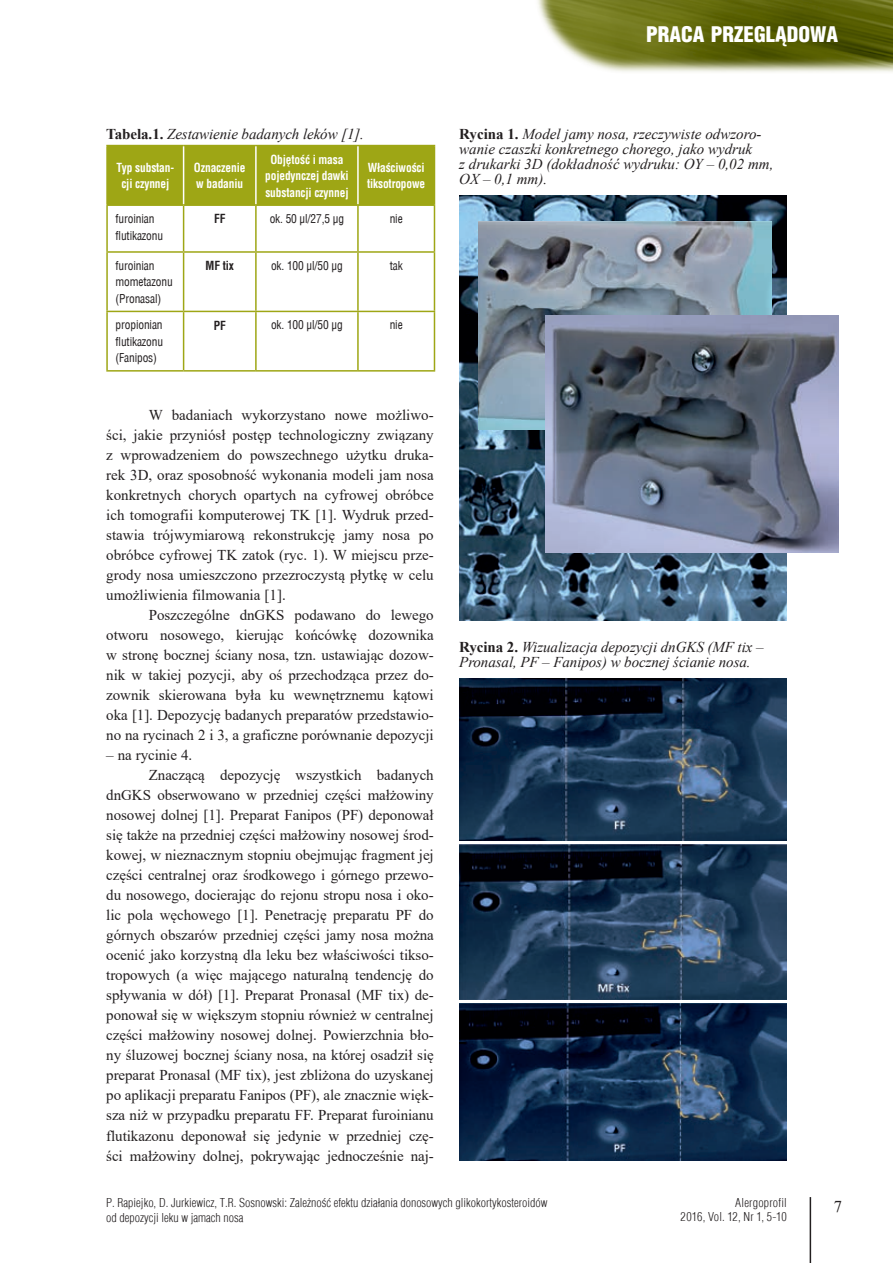
<style>
.page{position:relative;width:893px;height:1263px;background:#fff}
.page>*{position:absolute;margin:0;border:0;box-sizing:border-box;transform-origin:0 0}
.t1{font:900 21px "Switzerland Cond";color:#fff}
.t2{font:16.5px "Times New Roman";color:#231f20}
.t3{font:15px/20px "Times New Roman";letter-spacing:-.005em;color:#231f20;text-align:justify}
.t4{font:italic 15px/15px "Times New Roman";color:#231f20}
.t5{font:300 12px/14.4px "Switzerland Cond";color:#231f20;text-align:right}
.t6{font:12px/16.5px "Switzerland Condensed";letter-spacing:-.01em;color:#231f20;scale:.95 1}
.t7{font:700 12px/16.5px "Switzerland Condensed";letter-spacing:-.01em;color:#fff;text-align:center;scale:.95 1}
.t8{font:700 12px "Switzerland Condensed";letter-spacing:-.01em;color:#231f20;scale:.95 1}
.s1{font-weight:700;font-style:normal}
</style>
<div class="page">
<img style="left:537px;top:0;width:356px;height:72px">
<hr style="left:810px;top:1197px;width:1px;height:66px;background:#231f20">
<div style="left:108px;top:146px;width:326px;height:58px;background:#9ea615"></div>
<hr style="left:183px;top:206px;width:1px;height:45px;background:#9ea615">
<hr style="left:255px;top:206px;width:2px;height:45px;background:#9ea615">
<hr style="left:357px;top:206px;width:2px;height:45px;background:#9ea615">
<hr style="left:106px;top:253px;width:2px;height:58px;background:#9ea615">
<hr style="left:183px;top:253px;width:1px;height:58px;background:#9ea615">
<hr style="left:255px;top:253px;width:2px;height:58px;background:#9ea615">
<hr style="left:357px;top:253px;width:2px;height:58px;background:#9ea615">
<hr style="left:434px;top:253px;width:1px;height:58px;background:#9ea615">
<hr style="left:106px;top:311px;width:78px;height:1px;background:#9ea615">
<hr style="left:106px;top:312px;width:2px;height:58px;background:#9ea615">
<hr style="left:184px;top:311px;width:72px;height:1px;background:#9ea615">
<hr style="left:183px;top:312px;width:1px;height:58px;background:#9ea615">
<hr style="left:256px;top:311px;width:102px;height:1px;background:#9ea615">
<hr style="left:255px;top:312px;width:2px;height:58px;background:#9ea615">
<hr style="left:358px;top:311px;width:77px;height:1px;background:#9ea615">
<hr style="left:357px;top:312px;width:2px;height:58px;background:#9ea615">
<hr style="left:434px;top:312px;width:1px;height:58px;background:#9ea615">
<hr style="left:106px;top:370px;width:78px;height:2px;background:#9ea615">
<hr style="left:184px;top:370px;width:72px;height:2px;background:#9ea615">
<hr style="left:256px;top:370px;width:102px;height:2px;background:#9ea615">
<hr style="left:358px;top:370px;width:77px;height:2px;background:#9ea615">
<hr style="left:106px;top:145px;width:78px;height:1px;background:#9ea615">
<hr style="left:106px;top:146px;width:2px;height:58px;background:#9ea615">
<hr style="left:358px;top:145px;width:77px;height:1px;background:#9ea615">
<hr style="left:434px;top:146px;width:1px;height:58px;background:#9ea615">
<hr style="left:184px;top:145px;width:72px;height:1px;background:#9ea615">
<hr style="left:183px;top:146px;width:1px;height:58px;background:#fff">
<hr style="left:256px;top:145px;width:102px;height:1px;background:#9ea615">
<hr style="left:255px;top:146px;width:2px;height:58px;background:#fff">
<hr style="left:357px;top:146px;width:2px;height:58px;background:#fff">
<hr style="left:106px;top:204px;width:78px;height:2px;background:#9ea615">
<hr style="left:106px;top:206px;width:2px;height:45px;background:#9ea615">
<hr style="left:184px;top:204px;width:72px;height:2px;background:#9ea615">
<hr style="left:256px;top:204px;width:102px;height:2px;background:#9ea615">
<hr style="left:358px;top:204px;width:77px;height:2px;background:#9ea615">
<hr style="left:434px;top:206px;width:1px;height:45px;background:#9ea615">
<hr style="left:106px;top:251px;width:78px;height:2px;background:#9ea615">
<hr style="left:184px;top:251px;width:72px;height:2px;background:#9ea615">
<hr style="left:256px;top:251px;width:102px;height:2px;background:#9ea615">
<hr style="left:358px;top:251px;width:77px;height:2px;background:#9ea615">
<img style="left:459px;top:195px;width:328px;height:425px">
<img style="left:479px;top:222px;width:293px;height:208px">
<img style="left:545px;top:315px;width:293px;height:237px">
<img style="left:459px;top:679px;width:328px;height:161px">
<img style="left:459px;top:844px;width:328px;height:156px">
<img style="left:459px;top:1004px;width:328px;height:157px">
<h1 class="t1" style="left:646px;top:20px;width:194px">PRACA PRZEGLĄDOWA</h1>
<p class="t4" style="left:106px;top:126px;width:259px"><span class="s1">Tabela.1.</span> Zestawienie badanych leków [1].</p>
<p class="t7" style="left:116px;top:159px;width:62px">Typ substan&shy;cji czynnej</p>
<p class="t7" style="left:194px;top:159px;width:56px;text-align:left">Oznaczenie w badaniu</p>
<p class="t7" style="left:265px;top:151px;width:89px">Objętość i masa pojedynczej dawki substancji czynnej</p>
<p class="t7" style="left:367px;top:159px;width:63px;text-align:left">Właściwości tiksotropowe</p>
<p class="t6" style="left:116px;top:210px;width:52px">furoinian flutikazonu</p>
<p class="t8" style="left:214px;top:212px;width:13px">FF</p>
<p class="t6" style="left:270px;top:210px;width:80px">ok. 50 µl/27,5 µg</p>
<p class="t6" style="left:390px;top:210px;width:15px">nie</p>
<p class="t6" style="left:116px;top:257px;width:62px">furoinian mometazonu (Pronasal)</p>
<p class="t8" style="left:206px;top:259px;width:31px">MF tix</p>
<p class="t6" style="left:271px;top:257px;width:77px">ok. 100 µl/50 µg</p>
<p class="t6" style="left:390px;top:257px;width:15px">tak</p>
<p class="t6" style="left:116px;top:317px;width:52px;text-align:justify">propionian flutikazonu (Fanipos)</p>
<p class="t8" style="left:214px;top:318px;width:14px">PF</p>
<p class="t6" style="left:271px;top:317px;width:77px">ok. 100 µl/50 µg</p>
<p class="t6" style="left:390px;top:317px;width:15px">nie</p>
<p class="t3" style="left:106px;top:404px;width:329px;text-indent:43px">W badaniach wykorzystano nowe możliwo&shy;ści, jakie przyniósł postęp technologiczny związany z wprowadzeniem do powszechnego użytku druka&shy;rek 3D, oraz sposobność wykonania modeli jam nosa konkretnych chorych opartych na cyfrowej obróbce ich tomografii komputerowej TK [1]. Wydruk przed&shy;stawia trójwymiarową rekonstrukcję jamy nosa po obróbce cyfrowej TK zatok (ryc. 1). W miejscu prze&shy;grody nosa umieszczono przezroczystą płytkę w celu umożliwienia filmowania [1].</p>
<p class="t3" style="left:106px;top:604px;width:329px;text-indent:43px">Poszczególne dnGKS podawano do lewego otworu nosowego, kierując końcówkę dozownika w stronę bocznej ściany nosa, tzn. ustawiając dozow&shy;nik w takiej pozycji, aby oś przechodząca przez do&shy;zownik skierowana była ku wewnętrznemu kątowi oka [1]. Depozycję badanych preparatów przedstawio&shy;no na rycinach 2 i 3, a graficzne porównanie depozycji</p>
<p class="t3" style="left:106px;top:744px;width:87px">– na rycinie 4.</p>
<p class="t3" style="left:149px;top:764px;width:286px">Znaczącą depozycję wszystkich badanych</p>
<p class="t3" style="left:106px;top:784px;width:329px">dnGKS obserwowano w przedniej części małżowiny</p>
<p class="t3" style="left:106px;top:804px;width:329px">nosowej dolnej [1]. Preparat Fanipos (PF) deponował</p>
<p class="t3" style="left:106px;top:825px;width:329px">się także na przedniej części małżowiny nosowej środ-</p>
<p class="t3" style="left:106px;top:845px;width:329px">kowej, w nieznacznym stopniu obejmując fragment jej</p>
<p class="t3" style="left:106px;top:865px;width:329px">części centralnej oraz środkowego i górnego przewo-</p>
<p class="t3" style="left:106px;top:885px;width:329px">du nosowego, docierając do rejonu stropu nosa i oko-</p>
<p class="t3" style="left:106px;top:905px;width:329px">lic pola węchowego [1]. Penetrację preparatu PF do</p>
<p class="t3" style="left:106px;top:925px;width:329px">górnych obszarów przedniej części jamy nosa można</p>
<p class="t3" style="left:106px;top:945px;width:329px">ocenić jako korzystną dla leku bez właściwości tikso-</p>
<p class="t3" style="left:106px;top:965px;width:329px">tropowych (a więc mającego naturalną tendencję do</p>
<p class="t3" style="left:106px;top:985px;width:329px">spływania w dół) [1]. Preparat Pronasal (MF tix) de-</p>
<p class="t3" style="left:106px;top:1005px;width:329px">ponował się w większym stopniu również w centralnej</p>
<p class="t3" style="left:106px;top:1025px;width:329px">części małżowiny nosowej dolnej. Powierzchnia bło-</p>
<p class="t3" style="left:106px;top:1045px;width:329px">ny śluzowej bocznej ściany nosa, na której osadził się</p>
<p class="t3" style="left:106px;top:1065px;width:329px">preparat Pronasal (MF tix), jest zbliżona do uzyskanej</p>
<p class="t3" style="left:106px;top:1085px;width:329px">po aplikacji preparatu Fanipos (PF), ale znacznie więk-</p>
<p class="t3" style="left:106px;top:1105px;width:329px">sza niż w przypadku preparatu FF. Preparat furoinianu</p>
<p class="t3" style="left:106px;top:1125px;width:329px">flutikazonu deponował się jedynie w przedniej czę-</p>
<p class="t3" style="left:106px;top:1145px;width:329px">ści małżowiny dolnej, pokrywając jednocześnie naj-</p>
<p class="t4" style="left:459px;top:126px;width:316px"><span class="s1">Rycina 1.</span> Model jamy nosa, rzeczywiste odwzoro&shy;wanie czaszki konkretnego chorego, jako wydruk<br>z drukarki 3D (dokładność wydruku: OY – 0,02 mm, OX – 0,1 mm).</p>
<p class="t4" style="left:459px;top:639px;width:306px"><span class="s1">Rycina 2.</span> Wizualizacja depozycji dnGKS (MF tix –<br>Pronasal, PF – Fanipos) w bocznej ścianie nosa.</p>
<p class="t5" style="left:106px;top:1195px;width:443px;text-align:left">P. Rapiejko, D. Jurkiewicz, T.R. Sosnowski: Zależność efektu działania donosowych glikokortykosteroidów od depozycji leku w jamach nosa</p>
<p class="t5" style="left:681px;top:1195px;width:108px">Alergoprofil<br>2016, Vol. 12, Nr 1, 5-10</p>
<p class="t2" style="left:834px;top:1195px;width:10px">7</p>
</div>
